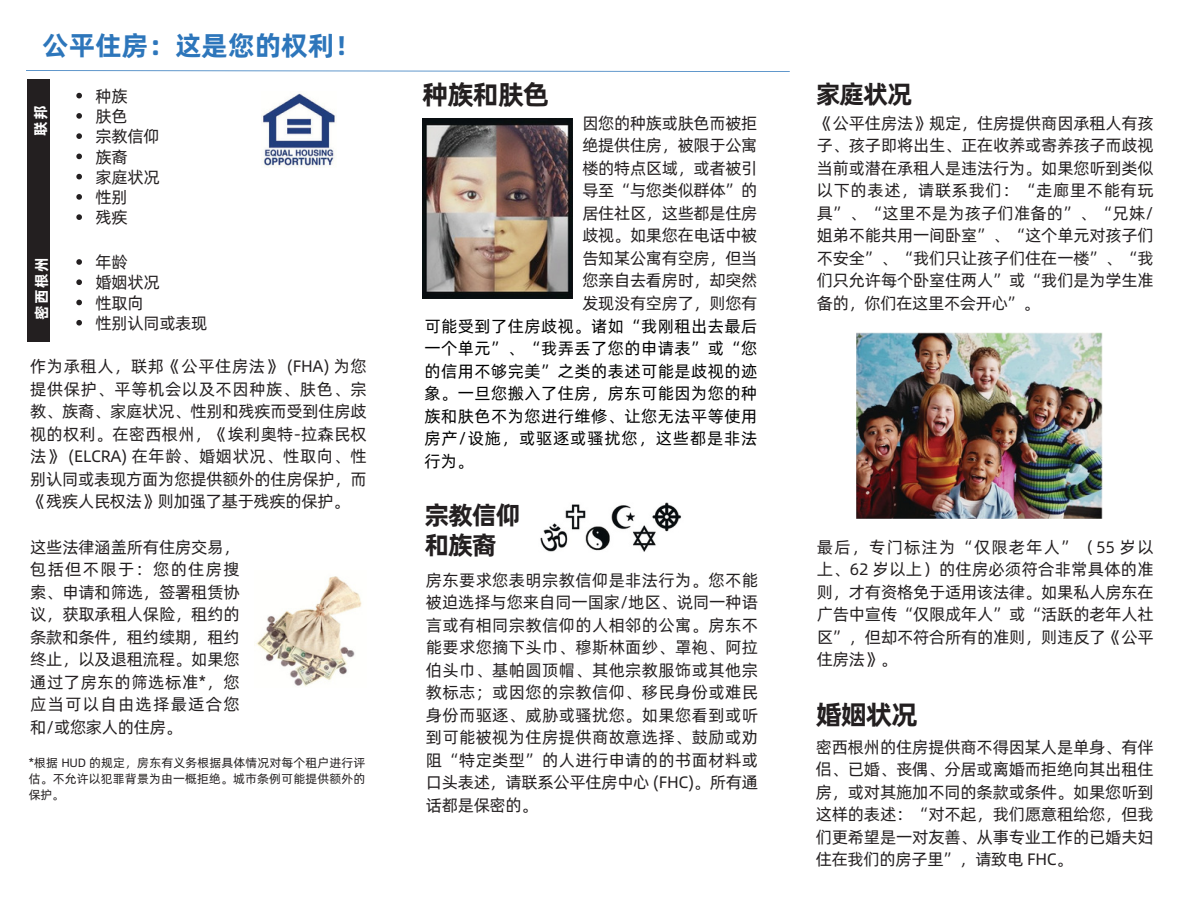
<style>
.page{position:relative;width:1188px;height:918px;background:#fff}
.page>*{position:absolute;margin:0;border:0;box-sizing:border-box;transform-origin:0 0}
.t1{font:700 27px "Alibaba Pu Hui Ti";color:#2d76bb}
.t2{font:700 27px "Alibaba Pu Hui Ti";letter-spacing:-.05em;color:#231f20}
.t3{font:700 25.5px/30.3px "Alibaba Pu Hui Ti";letter-spacing:-.05em;color:#231f20}
.t4{font:16.5px/22.5px "Alibaba Pu Hui Ti";letter-spacing:-.015em;color:#231f20;text-align:justify}
.t5{font:16.5px/22.5px "Alibaba Pu Hui Ti";letter-spacing:.025em;color:#000;text-align:justify}
.t6{font:700 15px "Alibaba Pu Hui Ti";letter-spacing:.07em;color:#fff}
.t7{font:12px/16px "Alibaba Pu Hui Ti";letter-spacing:.015em;color:#231f20;text-align:justify}
</style>
<div class="page">
<img style="left:256px;top:576px;width:106px;height:111px">
<svg style="left:26px;top:70px;width:764px;height:2px"></svg>
<img style="left:540px;top:502px;width:142px;height:50px">
<img style="left:856px;top:333px;width:246px;height:185px">
<img style="left:261px;top:93px;width:74px;height:74px">
<div style="left:27px;top:80px;width:23px;height:138px;background:#231f20"></div>
<div style="left:27px;top:218px;width:23px;height:124px;background:#231f20"></div>
<img style="left:422px;top:118px;width:151px;height:180px">
<svg style="left:76px;top:259px;width:6px;height:6px"></svg>
<svg style="left:76px;top:279px;width:6px;height:6px"></svg>
<svg style="left:76px;top:300px;width:6px;height:5px"></svg>
<svg style="left:76px;top:320px;width:6px;height:6px"></svg>
<svg style="left:76px;top:93px;width:6px;height:5px"></svg>
<svg style="left:76px;top:113px;width:6px;height:6px"></svg>
<svg style="left:76px;top:133px;width:6px;height:6px"></svg>
<svg style="left:76px;top:154px;width:6px;height:5px"></svg>
<svg style="left:76px;top:174px;width:6px;height:5px"></svg>
<svg style="left:76px;top:194px;width:6px;height:6px"></svg>
<svg style="left:76px;top:214px;width:6px;height:6px"></svg>
<h4 class="t1" style="left:42px;top:26px;width:320px">公平住房：这是您的权利！</h4>
<h4 class="t6" style="left:30px;top:136px;width:32px;rotate:-90deg">联邦</h4>
<p class="t6" style="left:31px;top:320px;width:64px;rotate:-90deg">密西根州</p>
<p class="t4" style="left:95px;top:85px;width:34px">种族</p>
<p class="t4" style="left:95px;top:105px;width:34px">肤色</p>
<h3 class="t4" style="left:95px;top:125px;width:66px">宗教信仰</h3>
<p class="t4" style="left:95px;top:145px;width:34px">族裔</p>
<p class="t4" style="left:95px;top:166px;width:66px">家庭状况</p>
<p class="t4" style="left:95px;top:186px;width:34px">性别</p>
<p class="t4" style="left:95px;top:206px;width:34px">残疾</p>
<p class="t4" style="left:95px;top:251px;width:34px">年龄</p>
<p class="t4" style="left:95px;top:271px;width:66px">婚姻状况</p>
<p class="t4" style="left:95px;top:291px;width:50px">性取向</p>
<p class="t4" style="left:95px;top:312px;width:114px">性别认同或表现</p>
<h2 class="t4" style="left:30px;top:355px;width:338px">作为承租人，联邦《公平住房法》 (FHA) 为您提供保护、平等机会以及不因种族、肤色、宗教、族裔、家庭状况、性别和残疾而受到住房歧视的权利。在密西根州，《埃利奥特-拉森民权法》 (ELCRA) 在年龄、婚姻状况、性取向、性别认同或表现方面为您提供额外的住房保护，而《残疾人民权法》则加强了基于残疾的保护。</h2>
<h1 class="t4" style="left:30px;top:536px;width:211px">这些法律涵盖所有住房交易，包括但不限于：您的住房搜索、申请和筛选，签署租赁协议，获取承租人保险，租约的条款和条件，租约续期，租约终止，以及退租流程。如果您通过了房东的筛选标准*，您应当可以自由选择最适合您和/或您家人的住房。</h1>
<p class="t7" style="left:29px;top:754px;width:338px">*根据 HUD 的规定，房东有义务根据具体情况对每个租户进行评估。不允许以犯罪背景为由一概拒绝。城市条例可能提供额外的保护。</p>
<h4 class="t2" style="left:422px;top:76px;width:129px">种族和肤色</h4>
<h1 class="t4" style="left:582px;top:112px;width:177px">因您的种族或肤色而被拒绝提供住房，被限于公寓楼的特点区域，或者被引导至“与您类似群体”的居住社区，这些都是住房歧视。如果您在电话中被告知某公寓有空房，但当您亲自去看房时，却突然发现没有空房了，则您有</h1>
<h4 class="t5" style="left:424px;top:314px;width:335px">可能受到了住房歧视。诸如“我刚租出去最后一个单元”、“我弄丢了您的申请表”或“您的信用不够完美”之类的表述可能是歧视的迹象。一旦您搬入了住房，房东可能因为您的种族和肤色不为您进行维修、让您无法平等使用房产/设施，或驱逐或骚扰您，这些都是非法行为。</h4>
<p class="t3" style="left:424px;top:499px;width:98px">宗教信仰和族裔</p>
<h4 class="t4" style="left:426px;top:569px;width:334px">房东要求您表明宗教信仰是非法行为。您不能被迫选择与您来自同一国家/地区、说同一种语言或有相同宗教信仰的人相邻的公寓。房东不能要求您摘下头巾、穆斯林面纱、罩袍、阿拉伯头巾、基帕圆顶帽、其他宗教服饰或其他宗教标志；或因您的宗教信仰、移民身份或难民身份而驱逐、威胁或骚扰您。如果您看到或听到可能被视为住房提供商故意选择、鼓励或劝阻“特定类型”的人进行申请的的书面材料或口头表述，请联系公平住房中心 (FHC)。所有通话都是保密的。</h4>
<h2 class="t3" style="left:816px;top:78px;width:98px">家庭状况</h2>
<p class="t4" style="left:817px;top:112px;width:338px">《公平住房法》规定，住房提供商因承租人有孩子、孩子即将出生、正在收养或寄养孩子而歧视当前或潜在承租人是违法行为。如果您听到类似以下的表述，请联系我们：“走廊里不能有玩具”、“这里不是为孩子们准备的”、“兄妹/姐弟不能共用一间卧室”、“这个单元对孩子们不安全”、“我们只让孩子们住在一楼”、“我们只允许每个卧室住两人”或“我们是为学生准备的，你们在这里不会开心”。</p>
<h1 class="t4" style="left:817px;top:536px;width:338px">最后，专门标注为“仅限老年人”（55 岁以上、62 岁以上）的住房必须符合非常具体的准则，才有资格免于适用该法律。如果私人房东在广告中宣传“仅限成年人”或“活跃的老年人社区”，但却不符合所有的准则，则违反了《公平住房法》。</h1>
<h1 class="t2" style="left:816px;top:695px;width:103px">婚姻状况</h1>
<p class="t4" style="left:816px;top:735px;width:340px">密西根州的住房提供商不得因某人是单身、有伴侣、已婚、丧偶、分居或离婚而拒绝向其出租住房，或对其施加不同的条款或条件。如果您听到这样的表述：“对不起，我们愿意租给您，但我们更希望是一对友善、从事专业工作的已婚夫妇住在我们的房子里”，请致电 FHC。</p>
</div>
